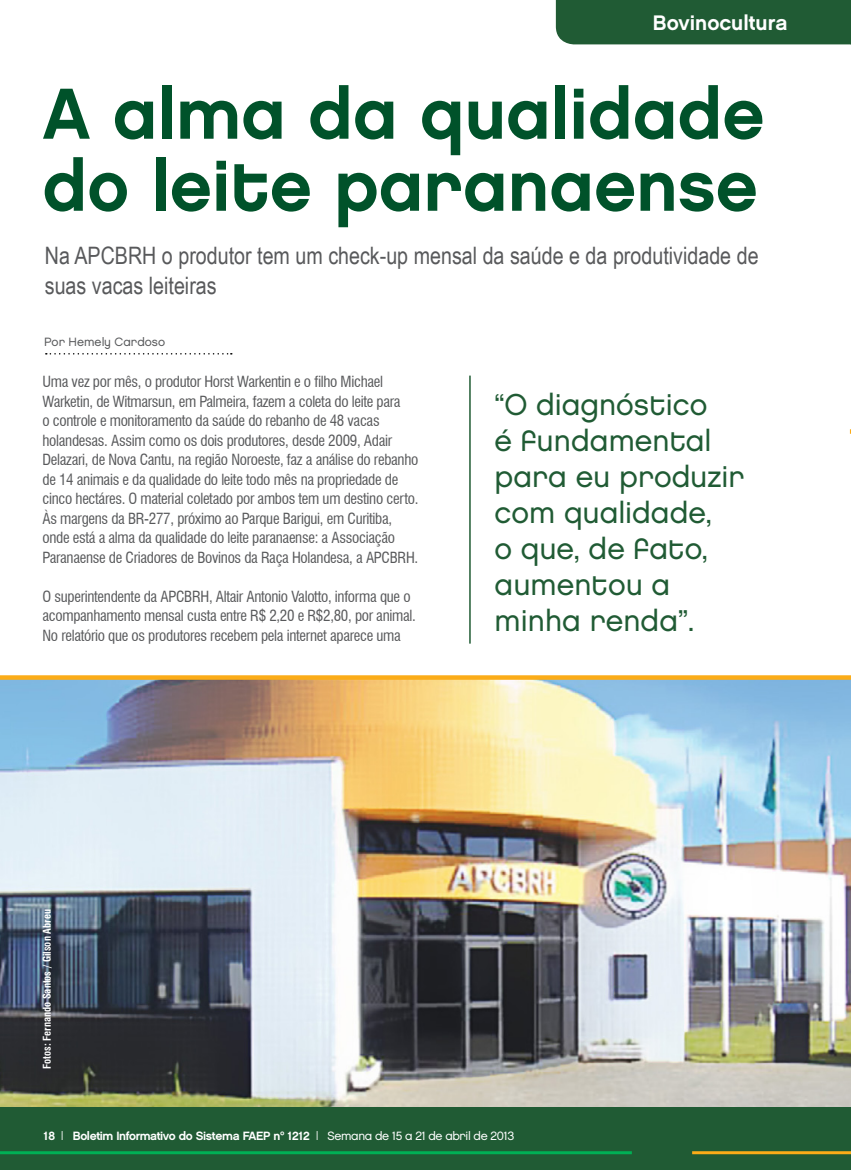
<style>
.page{position:relative;width:851px;height:1170px;background:#fff}
.page>*{position:absolute;margin:0;border:0;box-sizing:border-box;transform-origin:0 0}
.t1{font:72px/72px "Chalet New York Nineteen Eighty";color:#00522a}
.t2{font:30px/36px "Chalet London Nineteen Eighty";color:#205b34}
.t3{font:24px/30px "Arial Narrow";color:#58595b}
.t4{font:21px "Chalet New York Nineteen Sixty";color:#fff}
.t5{font:condensed 15px/19.5px "Swiss 721 BT";letter-spacing:-.02em;color:#58595b}
.t6{font:12px "Chalet New York Nineteen Sixty";letter-spacing:-.03em;color:#fff}
.t7{font:12px "Chalet London Nineteen Eighty";color:#58595b}
.t8{font:700 condensed 10.5px "Swiss 721 BT";color:#fff}
.s1{font-family:"Chalet London Nineteen Eighty"}
</style>
<div class="page">
<div style="left:0;top:1106px;width:850px;height:63px;background:#205b34"></div>
<hr style="left:0;top:1151px;width:631px;height:3px;background:#00b055">
<hr style="left:692px;top:1151px;width:158px;height:3px;background:#fbac18">
<img style="left:0;top:679px;width:850px;height:427px">
<div style="left:555px;top:0;width:296px;height:44px;background:#205b34"></div>
<svg style="left:46px;top:353px;width:186px;height:1px"></svg>
<hr style="left:469px;top:375px;width:1px;height:268px;background:#205b34">
<svg style="left:0;top:675px;width:850px;height:4px;background:#fbb128"></svg>
<p class="t4" style="left:653px;top:10px;width:136px">Bovinocultura</p>
<p class="t1" style="left:43px;top:77px;width:723px">A alma da qualidade do leite paranaense</p>
<p class="t3" style="left:45px;top:239px;width:715px">Na APCBRH o produtor tem um check-up mensal da saúde e da produtividade de suas vacas leiteiras</p>
<p class="t7" style="left:44px;top:335px;width:122px">Por Hemely Cardoso</p>
<p class="t5" style="left:43px;top:372px;width:377px">Uma vez por mês, o produtor Horst Warkentin e o filho Michael Warketin, de Witmarsun, em Palmeira, fazem a coleta do leite para<br>o controle e monitoramento da saúde do rebanho de 48 vacas holandesas. Assim como os dois produtores, desde 2009, Adair Delazari, de Nova Cantu, na região Noroeste, faz a análise do rebanho de 14 animais e da qualidade do leite todo mês na propriedade de cinco hectáres. O material coletado por ambos tem um destino certo.<br>Às margens da BR-277, próximo ao Parque Barigui, em Curitiba, onde está a alma da qualidade do leite paranaense: a Associação Paranaense de Criadores de Bovinos da Raça Holandesa, a APCBRH.</p>
<p class="t5" style="left:43px;top:586px;width:375px">O superintendente da APCBRH, Altair Antonio Valotto, informa que o acompanhamento mensal custa entre R$ 2,20 e R$2,80, por animal.<br>No relatório que os produtores recebem pela internet aparece uma</p>
<p class="t2" style="left:494px;top:386px;width:251px">“O diagnóstico<br>é fundamental para eu produzir com qualidade,<br>o que, de fato, aumentou a minha renda”.</p>
<p class="t8" style="left:41px;top:1068px;width:161px;rotate:-90deg">Fotos: Fernando Santos / Gilson Abreu</p>
<p class="t6" style="left:43px;top:1128px;width:472px">18 | Boletim Informativo do Sistema FAEP nº 1212 | <span class="s1">Semana de 15 a 21 de abril de 2013</span></p>
</div>
